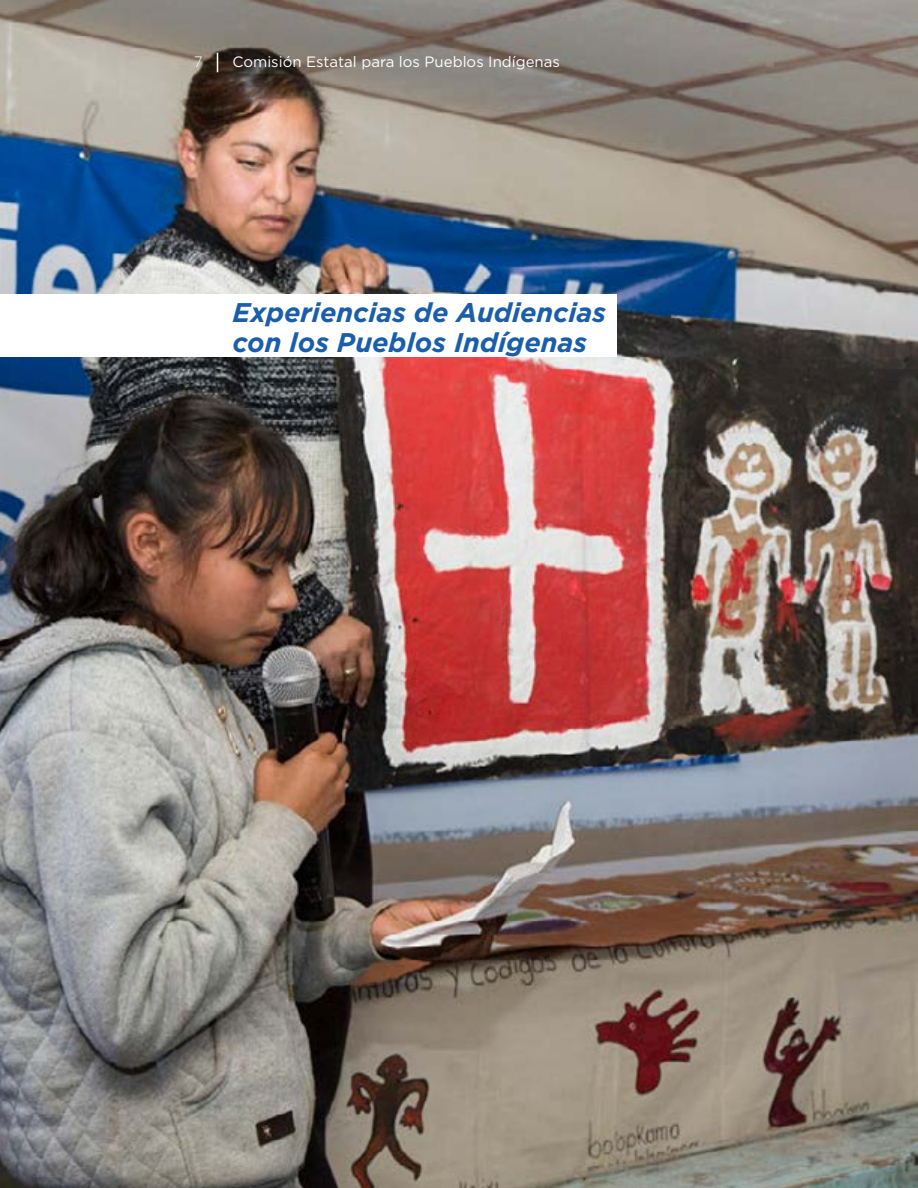
<style>
.page{position:relative;width:918px;height:1188px;background:#fff}
.page>*{position:absolute;margin:0;border:0;box-sizing:border-box;transform-origin:0 0}
.t1{font:italic 700 27px/30px "Gotham";color:#1a5eab}
.t2{font:15px "Gotham";color:#fff}
.t3{font:300 15px "Gotham";color:#fff}
</style>
<div class="page">
<img style="left:0;top:0;width:918px;height:1188px">
<div style="left:0;top:294px;width:616px;height:63px;background:#fff"></div>
<svg style="left:217px;top:53px;width:1px;height:19px"></svg>
<p class="t3" style="left:194px;top:52px;width:10px">7</p>
<p class="t2" style="left:232px;top:52px;width:329px">Comisión Estatal para los Pueblos Indígenas</p>
<p class="t1" style="left:232px;top:297px;width:375px">Experiencias de Audiencias con los Pueblos Indígenas</p>
</div>
